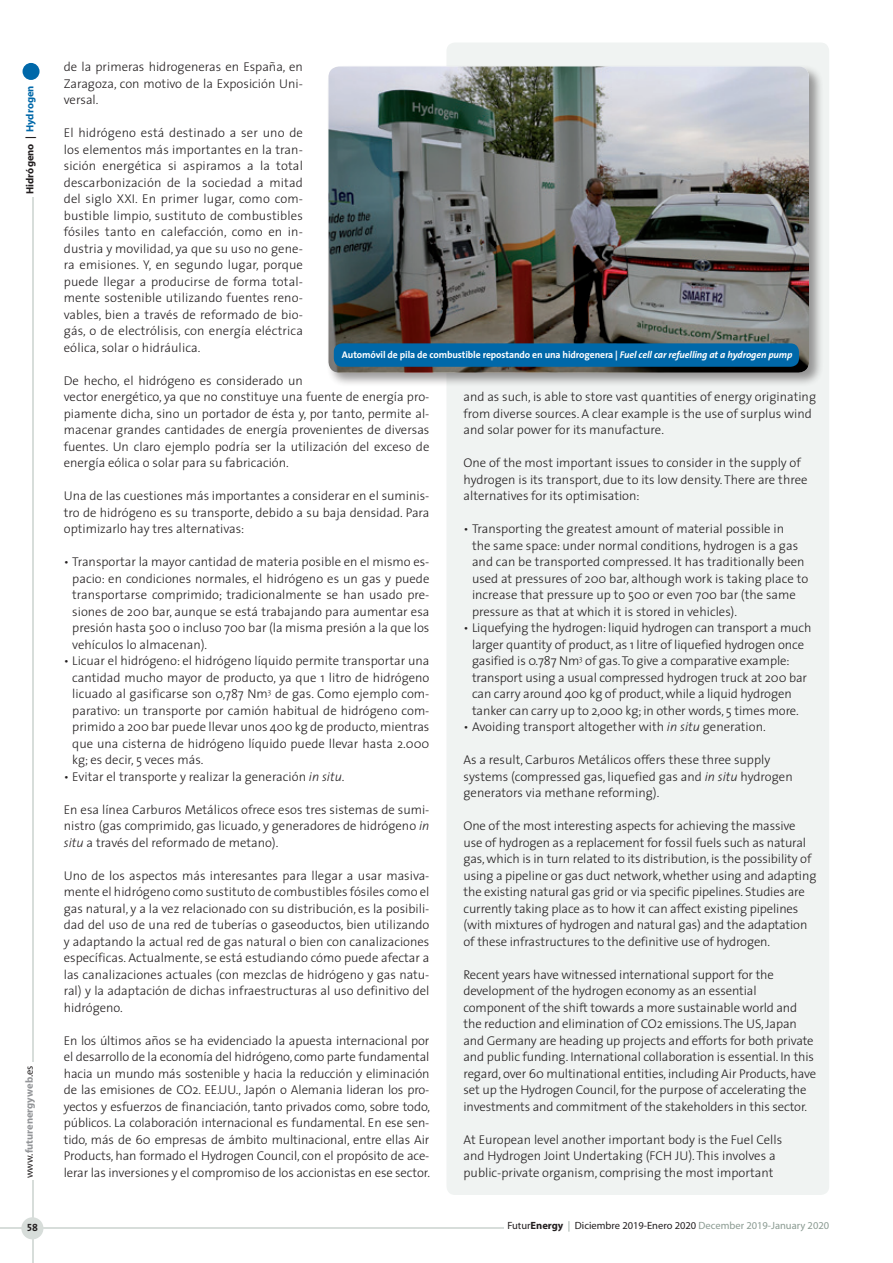
<style>
.page{position:relative;width:893px;height:1263px;background:#fff}
.page>*{position:absolute;margin:0;border:0;box-sizing:border-box;transform-origin:0 0}
.Texto{font:300 12.75px/16.5px "The Sans";color:#231f20;text-align:justify}
.Texto_ingles{font:300 12.75px/16.5px "The Sans";letter-spacing:-.01em;color:#231f20}
.t1{font:10.5px "Myriad";color:#231f20}
.t2{font:700 10.5px "Myriad";color:#939598}
.t3{font:700 10.5px "Myriad";color:#231f20}
.t4{font:10.5px "The Sans Bold Caps";color:#231f20}
.t5{font:700 9.75px "The Sans";letter-spacing:-.01em;color:#fff}
.s1{color:#0068a9}
.s2{font-weight:400;color:#231f20}
.s3{font-style:italic}
.s4{font-weight:700}
.s5{color:#8b9b92}
</style>
<div class="page">
<div style="left:23px;top:63px;width:17px;height:17px;background:#0068a9;border-radius:50%"></div>
<hr style="left:32px;top:197px;width:1px;height:865px;background:#d7ddda">
<hr style="left:0;top:1228px;width:504px;height:1px;background:#d7ddda">
<hr style="left:32px;top:1180px;width:1px;height:83px;background:#d7ddda">
<div style="left:21px;top:1217px;width:22px;height:22px;background:#d7ddda;border-radius:50%"></div>
<div style="left:446px;top:43px;width:383px;height:1152px;background:#f0f3f2;border-radius:9px"></div>
<div style="left:326px;top:64px;width:498px;height:323px;background:#231f20;opacity:.45"></div>
<img style="left:328px;top:66px;width:481px;height:307px">
<div style="left:334px;top:343px;width:465px;height:24px;background:#0068a9;border-radius:9px"></div>
<p class="t3" style="left:24px;top:194px;width:110px;rotate:-90deg">Hidrógeno | <span class="s1">Hydrogen</span></p>
<p class="t2" style="left:24px;top:1178px;width:114px;rotate:-90deg"><span class="s2">www.</span>futurenergyweb<span class="s2">.es</span></p>
<p class="Texto" style="left:64px;top:58px;width:241px">de la primeras hidrogeneras en España, en Zaragoza, con motivo de la Exposición Uni&shy;versal.</p>
<p class="Texto" style="left:64px;top:124px;width:241px">El hidrógeno está destinado a ser uno de los elementos más importantes en la tran&shy;sición energética si aspiramos a la total descarbonización de la sociedad a mitad del siglo XXI. En primer lugar, como com&shy;bustible limpio, sustituto de combustibles fósiles tanto en calefacción, como en in&shy;dustria y movilidad, ya que su uso no gene&shy;ra emisiones. Y, en segundo lugar, porque puede llegar a producirse de forma total&shy;mente sostenible utilizando fuentes reno&shy;vables, bien a través de reformado de bio&shy;gás, o de electrólisis, con energía eléctrica eólica, solar o hidráulica.</p>
<p class="Texto" style="left:64px;top:372px;width:367px;text-align:left">De hecho, el hidrógeno es considerado un<br>vector energético, ya que no constituye una fuente de energía pro&shy;piamente dicha, sino un portador de ésta y, por tanto, permite al&shy;macenar grandes cantidades de energía provenientes de diversas fuentes. Un claro ejemplo podría ser la utilización del exceso de energía eólica o solar para su fabricación.</p>
<p class="Texto" style="left:64px;top:487px;width:367px">Una de las cuestiones más importantes a considerar en el suminis&shy;tro de hidrógeno es su transporte, debido a su baja densidad. Para optimizarlo hay tres alternativas:</p>
<p class="Texto" style="left:72px;top:553px;width:359px;text-indent:-9px">• Transportar la mayor cantidad de materia posible en el mismo es&shy;pacio: en condiciones normales, el hidrógeno es un gas y puede transportarse comprimido; tradicionalmente se han usado pre&shy;siones de 200 bar, aunque se está trabajando para aumentar esa presión hasta 500 o incluso 700 bar (la misma presión a la que los vehículos lo almacenan).</p>
<p class="Texto" style="left:72px;top:652px;width:359px;text-indent:-9px">• Licuar el hidrógeno: el hidrógeno líquido permite transportar una cantidad mucho mayor de producto, ya que 1 litro de hidrógeno licuado al gasificarse son 0,787 Nm<sup>3</sup> de gas. Como ejemplo com&shy;parativo: un transporte por camión habitual de hidrógeno com&shy;primido a 200 bar puede llevar unos 400 kg de producto, mientras que una cisterna de hidrógeno líquido puede llevar hasta 2.000 kg; es decir, 5 veces más.</p>
<p class="Texto" style="left:64px;top:768px;width:282px">• Evitar el transporte y realizar la generación <span class="s3">in situ</span>.</p>
<p class="Texto" style="left:64px;top:801px;width:367px">En esa línea Carburos Metálicos ofrece esos tres sistemas de sumi&shy;nistro (gas comprimido, gas licuado, y generadores de hidrógeno <span class="s3">in situ</span> a través del reformado de metano).</p>
<p class="Texto" style="left:64px;top:867px;width:367px">Uno de los aspectos más interesantes para llegar a usar masiva&shy;mente el hidrógeno como sustituto de combustibles fósiles como el gas natural, y a la vez relacionado con su distribución, es la posibili&shy;dad del uso de una red de tuberías o gaseoductos, bien utilizando y adaptando la actual red de gas natural o bien con canalizaciones específicas. Actualmente, se está estudiando cómo puede afectar a las canalizaciones actuales (con mezclas de hidrógeno y gas natu&shy;ral) y la adaptación de dichas infraestructuras al uso definitivo del hidrógeno.</p>
<p class="Texto" style="left:64px;top:1032px;width:368px">En los últimos años se ha evidenciado la apuesta internacional por el desarrollo de la economía del hidrógeno, como parte fundamental hacia un mundo más sostenible y hacia la reducción y eliminación de las emisiones de CO2. EE.UU., Japón o Alemania lideran los pro&shy;yectos y esfuerzos de financiación, tanto privados como, sobre todo, públicos. La colaboración internacional es fundamental. En ese sen&shy;tido, más de 60 empresas de ámbito multinacional, entre ellas Air Products, han formado el Hydrogen Council, con el propósito de ace&shy;lerar las inversiones y el compromiso de los accionistas en ese sector.</p>
<p class="t5" style="left:342px;top:347px;width:452px">Automóvil de pila de combustible repostando en una hidrogenera | <span class="s3">Fuel cell car refuelling at a hydrogen pump</span></p>
<p class="Texto_ingles" style="left:463px;top:388px;width:354px">and as such, is able to store vast quantities of energy originating from diverse sources. A clear example is the use of surplus wind and solar power for its manufacture.</p>
<p class="Texto_ingles" style="left:463px;top:454px;width:345px">One of the most important issues to consider in the supply of hydrogen is its transport, due to its low density. There are three alternatives for its optimisation:</p>
<p class="Texto" style="left:472px;top:520px;width:338px;text-align:left;text-indent:-9px">• Transporting the greatest amount of material possible in<br>the same space: under normal conditions, hydrogen is a gas and can be transported compressed. It has traditionally been used at pressures of 200 bar, although work is taking place to increase that pressure up to 500 or even 700 bar (the same pressure as that at which it is stored in vehicles).</p>
<p class="Texto" style="left:472px;top:619px;width:341px;text-align:left;text-indent:-9px">• Liquefying the hydrogen: liquid hydrogen can transport a much larger quantity of product, as 1 litre of liquefied hydrogen once gasified is 0.787 Nm<sup>3</sup> of gas. To give a comparative example: transport using a usual compressed hydrogen truck at 200 bar can carry around 400 kg of product, while a liquid hydrogen tanker can carry up to 2,000 kg; in other words, 5 times more.</p>
<p class="Texto" style="left:463px;top:718px;width:304px">• Avoiding transport altogether with <span class="s3">in situ</span> generation.</p>
<p class="Texto_ingles" style="left:463px;top:751px;width:331px">As a result, Carburos Metálicos offers these three supply systems (compressed gas, liquefied gas and <span class="s3">in situ</span> hydrogen generators via methane reforming).</p>
<p class="Texto_ingles" style="left:463px;top:817px;width:354px">One of the most interesting aspects for achieving the massive use of hydrogen as a replacement for fossil fuels such as natural gas, which is in turn related to its distribution, is the possibility of using a pipeline or gas duct network, whether using and adapting the existing natural gas grid or via specific pipelines. Studies are currently taking place as to how it can affect existing pipelines (with mixtures of hydrogen and natural gas) and the adaptation of these infrastructures to the definitive use of hydrogen.</p>
<p class="Texto_ingles" style="left:463px;top:966px;width:354px">Recent years have witnessed international support for the development of the hydrogen economy as an essential component of the shift towards a more sustainable world and the reduction and elimination of CO2 emissions. The US, Japan and Germany are heading up projects and efforts for both private and public funding. International collaboration is essential. In this regard, over 60 multinational entities, including Air Products, have set up the Hydrogen Council, for the purpose of accelerating the investments and commitment of the stakeholders in this sector.</p>
<p class="Texto_ingles" style="left:463px;top:1131px;width:320px">At European level another important body is the Fuel Cells and Hydrogen Joint Undertaking (FCH JU). This involves a public-private organism, comprising the most important</p>
<p class="t4" style="left:27px;top:1219px;width:12px">58</p>
<p class="t1" style="left:507px;top:1220px;width:323px">Futur<span class="s4">Energy</span> <span class="s5">|</span> Diciembre 2019-Enero 2020 <span class="s5">December 2019-January 2020</span></p>
</div>
